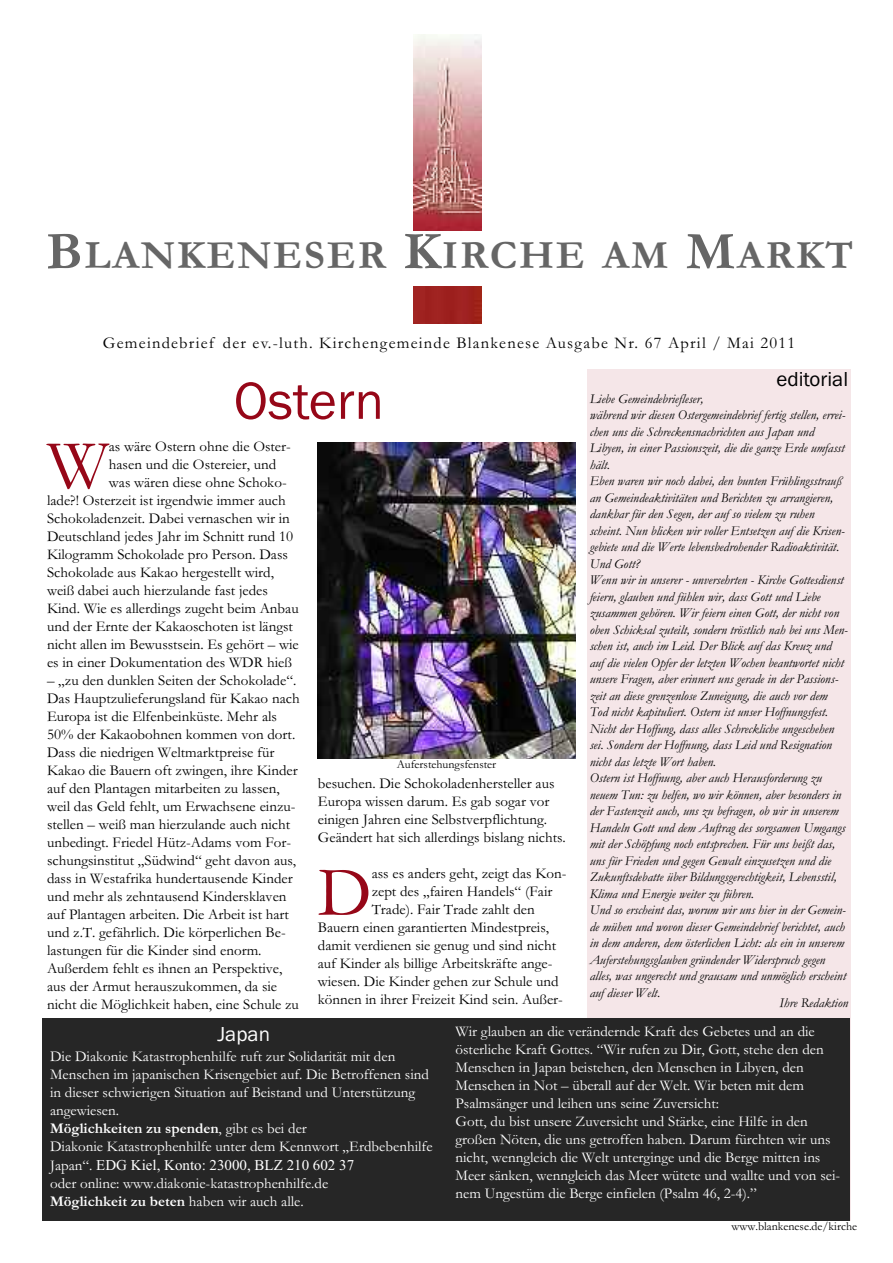
<style>
.page{position:relative;width:893px;height:1263px;background:#fff}
.page>*{position:absolute;margin:0;border:0;box-sizing:border-box;transform-origin:0 0}
.t1{font:70.05px "Garamond";color:#960718}
.t2{font:54px "Franklin Gothic";color:#960718}
.t3{font:700 40.5px "Garamond";letter-spacing:.05em;color:#666}
.t4{font:21px "Franklin Gothic";color:#000}
.t5{font:21px "Franklin Gothic";color:#fff}
.t6{font:16.5px "Garamond";letter-spacing:.075em;color:#000}
.t7{font:15px/18px "Garamond";color:#000}
.t8{font:15px/18px "Garamond";color:#fff}
.t9{font:15px "Times New Roman";color:#fff}
.t10{font:italic 13.5px/16.5px "Garamond";color:#000}
.t11{font:12px "Garamond";color:#000}
.s1{font-size:54px}
.s2{font-weight:700}
.s3{font-family:"Garamond"}
</style>
<div class="page">
<img style="left:413px;top:34px;width:68px;height:289px">
<div style="left:406px;top:231px;width:80px;height:54px;background:#fff"></div>
<div style="left:587px;top:369px;width:263px;height:851px;background:#f5e6e8"></div>
<div style="left:43px;top:1018px;width:807px;height:202px;background:#262626"></div>
<img style="left:318px;top:443px;width:257px;height:316px">
<h3 class="t3" style="left:46px;top:231px;width:809px"><span class="s1">B</span>LANKENESER <span class="s1">K</span>IRCHE AM <span class="s1">M</span>ARKT</h3>
<p class="t6" style="left:103px;top:332px;width:694px">Gemeindebrief der ev.-luth. Kirchengemeinde Blankenese Ausgabe Nr. 67 April / Mai 2011</p>
<h2 class="t2" style="left:234px;top:369px;width:152px">Ostern</h2>
<h1 class="t1" style="left:47px;top:422px;width:63px">W</h1>
<p class="t7" style="left:109px;top:437px;width:184px">as wäre Ostern ohne die Oster-</p>
<p class="t7" style="left:109px;top:455px;width:169px">hasen und die Ostereier, und</p>
<p class="t7" style="left:109px;top:473px;width:179px">was wären diese ohne Schoko-</p>
<p class="t7" style="left:47px;top:491px;width:240px">lade?! Osterzeit ist irgendwie immer auch</p>
<p class="t7" style="left:47px;top:509px;width:244px">Schokoladenzeit. Dabei vernaschen wir in</p>
<p class="t7" style="left:47px;top:527px;width:248px">Deutschland jedes Jahr im Schnitt rund 10</p>
<p class="t7" style="left:47px;top:545px;width:242px">Kilogramm Schokolade pro Person. Dass</p>
<p class="t7" style="left:47px;top:563px;width:229px">Schokolade aus Kakao hergestellt wird,</p>
<p class="t7" style="left:47px;top:581px;width:222px">weiß dabei auch hierzulande fast jedes</p>
<p class="t7" style="left:47px;top:599px;width:253px">Kind. Wie es allerdings zugeht beim Anbau</p>
<p class="t7" style="left:47px;top:617px;width:247px">und der Ernte der Kakaoschoten ist längst</p>
<p class="t7" style="left:47px;top:635px;width:253px">nicht allen im Bewusstsein. Es gehört – wie</p>
<p class="t7" style="left:47px;top:653px;width:246px">es in einer Dokumentation des WDR hieß</p>
<p class="t7" style="left:47px;top:671px;width:254px">– „zu den dunklen Seiten der Schokolade“.<br>Das Hauptzulieferungsland für Kakao nach Europa ist die Elfenbeinküste. Mehr als 50% der Kakaobohnen kommen von dort.<br>Dass die niedrigen Weltmarktpreise für Kakao die Bauern oft zwingen, ihre Kinder auf den Plantagen mitarbeiten zu lassen, weil das Geld fehlt, um Erwachsene einzu&shy;stellen – weiß man hierzulande auch nicht unbedingt. Friedel Hütz-Adams vom For&shy;schungsinstitut „Südwind“ geht davon aus, dass in Westafrika hundertausende Kinder und mehr als zehntausend Kindersklaven auf Plantagen arbeiten. Die Arbeit ist hart und z.T. gefährlich. Die körperlichen Be&shy;lastungen für die Kinder sind enorm.<br>Außerdem fehlt es ihnen an Perspektive, aus der Armut herauszukommen, da sie nicht die Möglichkeit haben, eine Schule zu</p>
<p class="t11" style="left:397px;top:757px;width:101px">Auferstehungsfenster</p>
<p class="t7" style="left:318px;top:774px;width:249px">besuchen. Die Schokoladenhersteller aus Europa wissen darum. Es gab sogar vor einigen Jahren eine Selbstverpflichtung.<br>Geändert hat sich allerdings bislang nichts.</p>
<h1 class="t1" style="left:318px;top:849px;width:55px">D</h1>
<p class="t7" style="left:372px;top:864px;width:196px">ass es anders geht, zeigt das Kon-</p>
<p class="t7" style="left:372px;top:882px;width:182px">zept des „fairen Handels“ (Fair</p>
<p class="t7" style="left:372px;top:900px;width:165px">Trade). Fair Trade zahlt den</p>
<p class="t7" style="left:318px;top:918px;width:233px">Bauern einen garantierten Mindestpreis,</p>
<p class="t7" style="left:318px;top:936px;width:240px">damit verdienen sie genug und sind nicht</p>
<p class="t7" style="left:318px;top:954px;width:236px">auf Kinder als billige Arbeitskräfte ange-</p>
<p class="t7" style="left:318px;top:972px;width:242px">wiesen. Die Kinder gehen zur Schule und</p>
<p class="t7" style="left:318px;top:990px;width:247px">können in ihrer Freizeit Kind sein. Außer-</p>
<h3 class="t4" style="left:776px;top:366px;width:73px">editorial</h3>
<p class="t10" style="left:590px;top:390px;width:260px">Liebe Gemeindebriefleser,<br>während wir diesen Ostergemeindebrief fertig stellen, errei&shy;chen uns die Schreckensnachrichten aus Japan und Libyen, in einer Passionszeit, die die ganze Erde umfasst hält.<br>Eben waren wir noch dabei, den bunten Frühlingsstrauß an Gemeindeaktivitäten und Berichten zu arrangieren, dankbar für den Segen, der auf so vielem zu ruhen scheint. Nun blicken wir voller Entsetzen auf die Krisen&shy;gebiete und die Werte lebensbedrohender Radioaktivität.<br>Und Gott?<br>Wenn wir in unserer - unversehrten - Kirche Gottesdienst feiern, glauben und fühlen wir, dass Gott und Liebe zusammen gehören. Wir feiern einen Gott, der nicht von oben Schicksal zuteilt, sondern tröstlich nah bei uns Men&shy;schen ist, auch im Leid. Der Blick auf das Kreuz und auf die vielen Opfer der letzten Wochen beantwortet nicht unsere Fragen, aber erinnert uns gerade in der Passions&shy;zeit an diese grenzenlose Zuneigung, die auch vor dem Tod nicht kapituliert. Ostern ist unser Hoffnungsfest.<br>Nicht der Hoffung, dass alles Schreckliche ungeschehen sei. Sondern der Hoffnung, dass Leid und Resignation nicht das letzte Wort haben.<br>Ostern ist Hoffnung, aber auch Herausforderung zu neuem Tun: zu helfen, wo wir können, aber besonders in der Fastenzeit auch, uns zu befragen, ob wir in unserem Handeln Gott und dem Auftrag des sorgsamen Umgangs mit der Schöpfung noch entsprechen. Für uns heißt das, uns für Frieden und gegen Gewalt einzusetzen und die Zukunftsdebatte über Bildungsgerechtigkeit, Lebensstil, Klima und Energie weiter zu führen.<br>Und so erscheint das, worum wir uns hier in der Gemein&shy;de mühen und wovon dieser Gemeindebrief berichtet, auch in dem anderen, dem österlichen Licht: als ein in unserem Auferstehungsglauben gründender Widerspruch gegen alles, was ungerecht und grausam und unmöglich erscheint auf dieser Welt.</p>
<p class="t10" style="left:779px;top:994px;width:70px">Ihre Redaktion</p>
<h3 class="t5" style="left:217px;top:1021px;width:54px">Japan</h3>
<p class="t8" style="left:50px;top:1047px;width:384px">Die Diakonie Katastrophenhilfe ruft zur Solidarität mit den Menschen im japanischen Krisengebiet auf. Die Betroffenen sind in dieser schwierigen Situation auf Beistand und Unterstützung angewiesen.<br><span class="s2">Möglichkeiten zu spenden</span>, gibt es bei der<br>Diakonie Katastrophenhilfe unter dem Kennwort „Erdbebenhilfe</p>
<p class="t9" style="left:50px;top:1155px;width:306px"><span class="s3">Japan“.</span> EDG Kiel, Konto: 23000, BLZ 210 602 37</p>
<p class="t8" style="left:50px;top:1173px;width:280px">oder online: www.diakonie-katastrophenhilfe.de<br><span class="s2">Möglichkeit zu beten</span> haben wir auch alle.</p>
<p class="t8" style="left:455px;top:1021px;width:386px">Wir glauben an die verändernde Kraft des Gebetes und an die österliche Kraft Gottes. “Wir rufen zu Dir, Gott, stehe den den Menschen in Japan beistehen, den Menschen in Libyen, den Menschen in Not – überall auf der Welt. Wir beten mit dem Psalmsänger und leihen uns seine Zuversicht:<br>Gott, du bist unsere Zuversicht und Stärke, eine Hilfe in den großen Nöten, die uns getroffen haben. Darum fürchten wir uns nicht, wenngleich die Welt unterginge und die Berge mitten ins Meer sänken, wenngleich das Meer wütete und wallte und von sei&shy;nem Ungestüm die Berge einfielen (Psalm 46, 2-4).”</p>
<p class="t11" style="left:731px;top:1219px;width:127px">www.blankenese.de/kirche</p>
</div>
